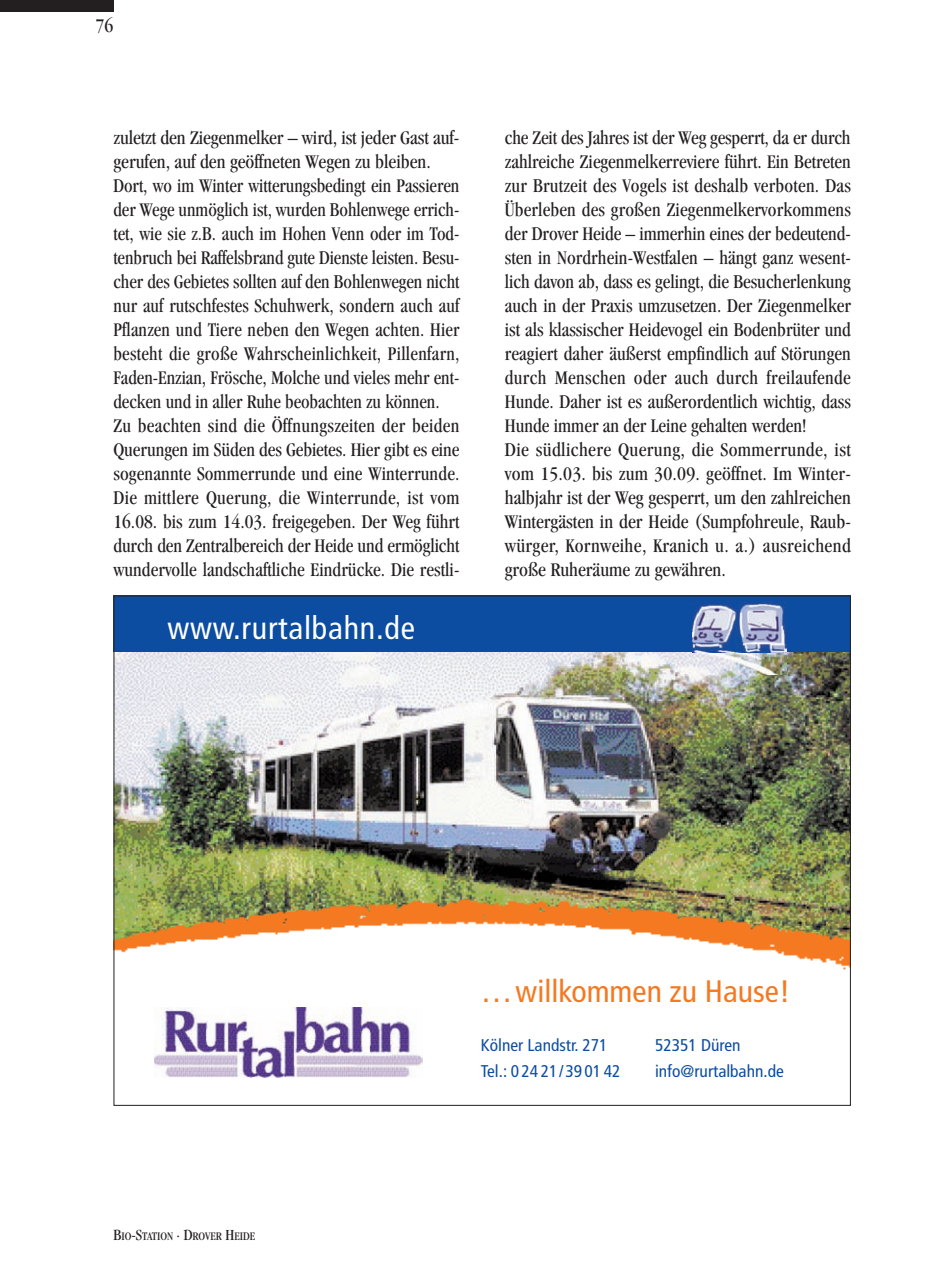
<style>
.page{position:relative;width:936px;height:1276px;background:#fff}
.page>*{position:absolute;margin:0;border:0;box-sizing:border-box;transform-origin:0 0}
.t1{font:condensed 32px "Frutiger";letter-spacing:.025em;color:#fff}
.t2{font:condensed 31px "Frutiger";color:#f47921}
.t3{font:condensed 20px/24px "Garamond";color:#231f20}
.t4{font:condensed 17px/26px "Frutiger";color:#0d4da1}
.t5{font:condensed 12px "Garamond";color:#231f20}
.s1{font-size:16px}
</style>
<div class="page">
<div style="left:0;top:0;width:113px;height:11px;background:#231f20"></div>
<img style="left:115px;top:652px;width:733px;height:232px">
<img style="left:155px;top:1008px;width:267px;height:69px">
<div style="left:113px;top:595px;width:737px;height:57px;background:#0d4da1"></div>
<img style="left:693px;top:602px;width:93px;height:73px">
<img style="left:115px;top:884px;width:733px;height:86px">
<p class="t3" style="left:96px;top:15px;width:19px">76</p>
<p class="t3" style="left:113px;top:127px;width:347px">zuletzt den Ziegenmelker – wird, ist jeder Gast auf&shy;gerufen, auf den geöffneten Wegen zu bleiben.<br>Dort, wo im Winter witterungsbedingt ein Passieren der Wege unmöglich ist, wurden Bohlenwege errich&shy;tet, wie sie z.B. auch im Hohen Venn oder im Tod&shy;tenbruch bei Raffelsbrand gute Dienste leisten. Besu&shy;cher des Gebietes sollten auf den Bohlenwegen nicht nur auf rutschfestes Schuhwerk, sondern auch auf Pflanzen und Tiere neben den Wegen achten. Hier besteht die große Wahrscheinlichkeit, Pillenfarn, Faden-Enzian, Frösche, Molche und vieles mehr ent&shy;decken und in aller Ruhe beobachten zu können.<br>Zu beachten sind die Öffnungszeiten der beiden Querungen im Süden des Gebietes. Hier gibt es eine sogenannte Sommerrunde und eine Winterrunde.<br>Die mittlere Querung, die Winterrunde, ist vom 16.08. bis zum 14.03. freigegeben. Der Weg führt durch den Zentralbereich der Heide und ermöglicht wundervolle landschaftliche Eindrücke. Die restli-</p>
<p class="t3" style="left:505px;top:127px;width:347px">che Zeit des Jahres ist der Weg gesperrt, da er durch zahlreiche Ziegenmelkerreviere führt. Ein Betreten zur Brutzeit des Vogels ist deshalb verboten. Das Überleben des großen Ziegenmelkervorkommens der Drover Heide – immerhin eines der bedeutend&shy;sten in Nordrhein-Westfalen – hängt ganz wesent&shy;lich davon ab, dass es gelingt, die Besucherlenkung auch in der Praxis umzusetzen. Der Ziegenmelker ist als klassischer Heidevogel ein Bodenbrüter und reagiert daher äußerst empfindlich auf Störungen durch Menschen oder auch durch freilaufende Hunde. Daher ist es außerordentlich wichtig, dass Hunde immer an der Leine gehalten werden!<br>Die südlichere Querung, die Sommerrunde, ist vom 15.03. bis zum 30.09. geöffnet. Im Winter&shy;halbjahr ist der Weg gesperrt, um den zahlreichen Wintergästen in der Heide (Sumpfohreule, Raub&shy;würger, Kornweihe, Kranich u. a.) ausreichend große Ruheräume zu gewähren.</p>
<p class="t1" style="left:167px;top:615px;width:249px">www.rurtalbahn.de</p>
<p class="t5" style="left:113px;top:1231px;width:143px"><span class="s1">B</span>IO<span class="s1">-S</span>TATION <span class="s1">· D</span>ROVER <span class="s1">H</span>EIDE</p>
<p class="t2" style="left:480px;top:979px;width:311px">…willkommen zu Hause!</p>
<p class="t4" style="left:480px;top:1033px;width:141px">Kölner Landstr. 271<br>Tel.: 0 24 21/39 01 42</p>
<p class="t4" style="left:655px;top:1033px;width:130px">52351 Düren info@rurtalbahn.de</p>
</div>
